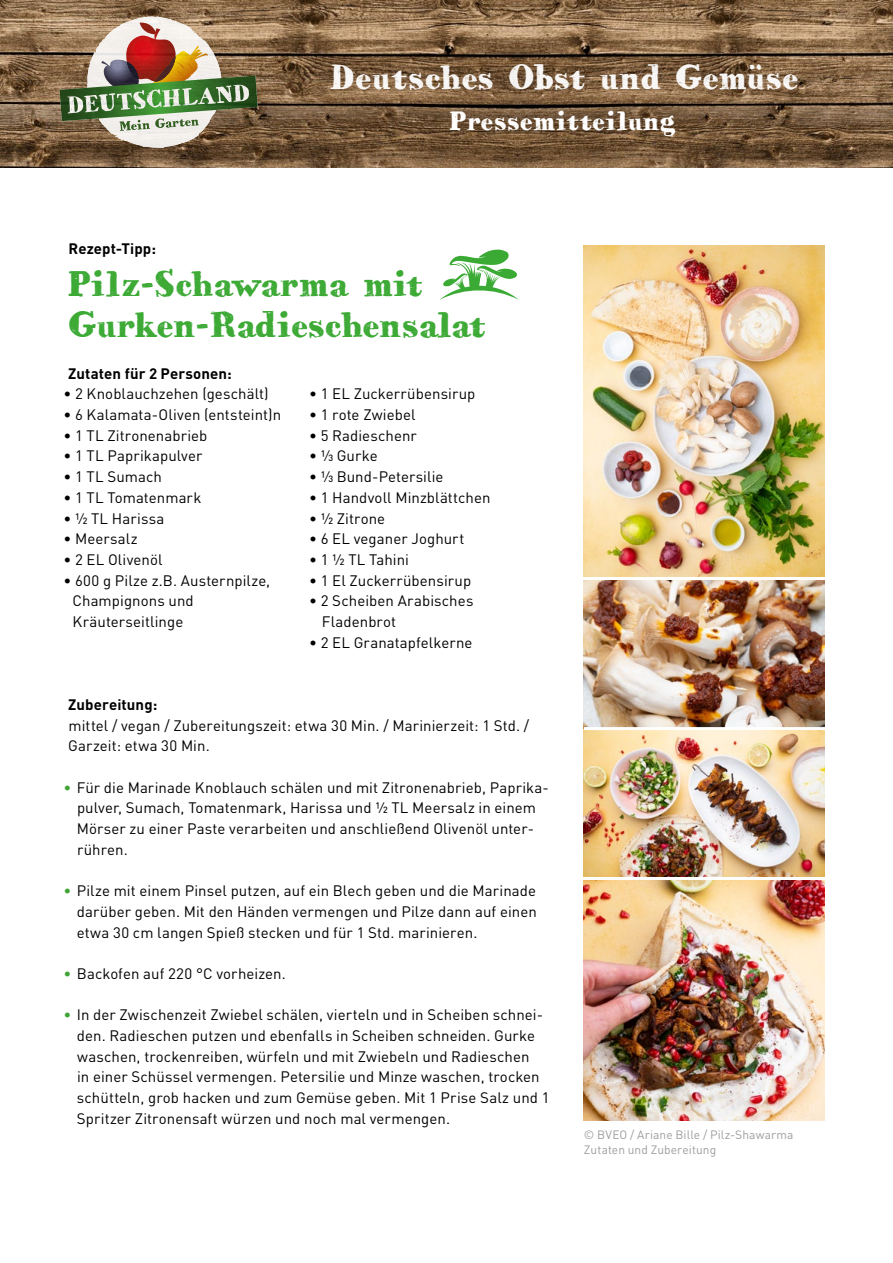
<style>
.page{position:relative;width:893px;height:1263px;background:#fff}
.page>*{position:absolute;margin:0;border:0;box-sizing:border-box;transform-origin:0 0}
.t1{font:36.15px/41.4px "HVD Bodedo";letter-spacing:-.02em;color:#3daa36}
.t2{font:34.5px "HVD Bodedo";color:#fff}
.t3{font:27px "HVD Bodedo";letter-spacing:-.005em;color:#fff}
.t4{font:15px/20.7px "DIN Pro";letter-spacing:.005em;color:#000}
.t5{font:700 15px "DIN Pro";letter-spacing:.01em;color:#000}
.t6{font:12px/15px "DIN Pro";letter-spacing:.005em;color:#9d9d9c}
.s1{color:#3fa535}
</style>
<div class="page">
<img style="left:584px;top:245px;width:241px;height:332px">
<img style="left:584px;top:581px;width:241px;height:146px">
<img style="left:584px;top:730px;width:241px;height:146px">
<img style="left:584px;top:880px;width:241px;height:240px">
<img style="left:0;top:0;width:518px;height:167px">
<img style="left:518px;top:0;width:375px;height:167px">
<img style="left:60px;top:16px;width:198px;height:132px">
<svg style="left:440px;top:250px;width:79px;height:50px"></svg>
<p class="t5" style="left:69px;top:236px;width:89px">Rezept-Tipp:</p>
<h2 class="t2" style="left:330px;top:55px;width:471px">Deutsches Obst und Gemüse</h2>
<h3 class="t3" style="left:450px;top:104px;width:228px">Pressemitteilung</h3>
<h1 class="t1" style="left:68px;top:262px;width:420px">Pilz-Schawarma mit<br>Gurken-Radieschensalat</h1>
<p class="t5" style="left:68px;top:361px;width:165px">Zutaten für 2 Personen:</p>
<p class="t4" style="left:63px;top:382px;width:207px">• 2 Knoblauchzehen (geschält)</p>
<p class="t4" style="left:63px;top:403px;width:219px">• 6 Kalamata-Oliven (entsteint)n</p>
<p class="t4" style="left:63px;top:423px;width:146px">• 1 TL Zitronenabrieb</p>
<p class="t4" style="left:63px;top:444px;width:141px">• 1 TL Paprikapulver</p>
<p class="t4" style="left:63px;top:465px;width:100px">• 1 TL Sumach</p>
<p class="t4" style="left:63px;top:485px;width:140px">• 1 TL Tomatenmark</p>
<p class="t4" style="left:63px;top:506px;width:103px">• ½ TL Harissa</p>
<p class="t4" style="left:63px;top:527px;width:76px">• Meersalz</p>
<p class="t4" style="left:63px;top:548px;width:101px">• 2 EL Olivenöl</p>
<p class="t4" style="left:73px;top:568px;width:199px;text-indent:-9px">• 600 g Pilze z.B. Austernpilze,<br>Champignons und<br>Kräuterseitlinge</p>
<p class="t4" style="left:309px;top:382px;width:168px">• 1 EL Zuckerrübensirup</p>
<p class="t4" style="left:309px;top:403px;width:108px">• 1 rote Zwiebel</p>
<p class="t4" style="left:309px;top:423px;width:109px">• 5 Radieschenr</p>
<p class="t4" style="left:309px;top:444px;width:70px">• ⅓ Gurke</p>
<p class="t4" style="left:309px;top:465px;width:136px">• ⅓ Bund-Petersilie</p>
<p class="t4" style="left:309px;top:485px;width:183px">• 1 Handvoll Minzblättchen</p>
<p class="t4" style="left:309px;top:506px;width:78px">• ½ Zitrone</p>
<p class="t4" style="left:309px;top:527px;width:157px">• 6 EL veganer Joghurt</p>
<p class="t4" style="left:309px;top:548px;width:101px">• 1 ½ TL Tahini</p>
<p class="t4" style="left:309px;top:568px;width:164px">• 1 El Zuckerrübensirup</p>
<p class="t4" style="left:322px;top:589px;width:153px;text-indent:-13px">• 2 Scheiben Arabisches<br>Fladenbrot</p>
<p class="t4" style="left:309px;top:630px;width:165px">• 2 EL Granatapfelkerne</p>
<p class="t5" style="left:68px;top:692px;width:91px">Zubereitung:</p>
<p class="t4" style="left:68px;top:713px;width:462px">mittel / vegan / Zubereitungszeit: etwa 30 Min. / Marinierzeit: 1 Std. /<br>Garzeit: etwa 30 Min.</p>
<p class="t4" style="left:77px;top:775px;width:474px;text-indent:-13px"><span class="s1">•</span> Für die Marinade Knoblauch schälen und mit Zitronenabrieb, Paprika&shy;pulver, Sumach, Tomatenmark, Harissa und ½ TL Meersalz in einem Mörser zu einer Paste verarbeiten und anschließend Olivenöl unter&shy;rühren.</p>
<p class="t4" style="left:77px;top:879px;width:461px;text-align:justify;text-indent:-13px"><span class="s1">•</span> Pilze mit einem Pinsel putzen, auf ein Blech geben und die Marinade darüber geben. Mit den Händen vermengen und Pilze dann auf einen etwa 30 cm langen Spieß stecken und für 1 Std. marinieren.</p>
<p class="t4" style="left:63px;top:962px;width:224px"><span class="s1">•</span> Backofen auf 220 °C vorheizen.</p>
<p class="t4" style="left:77px;top:1003px;width:474px;text-indent:-14px"><span class="s1">•</span> In der Zwischenzeit Zwiebel schälen, vierteln und in Scheiben schnei&shy;den. Radieschen putzen und ebenfalls in Scheiben schneiden. Gurke waschen, trockenreiben, würfeln und mit Zwiebeln und Radieschen<br>in einer Schüssel vermengen. Petersilie und Minze waschen, trocken schütteln, grob hacken und zum Gemüse geben. Mit 1 Prise Salz und 1<br>Spritzer Zitronensaft würzen und noch mal vermengen.</p>
<p class="t6" style="left:584px;top:1125px;width:211px">© BVEO / Ariane Bille / Pilz-Shawarma<br>Zutaten und Zubereitung</p>
</div>
